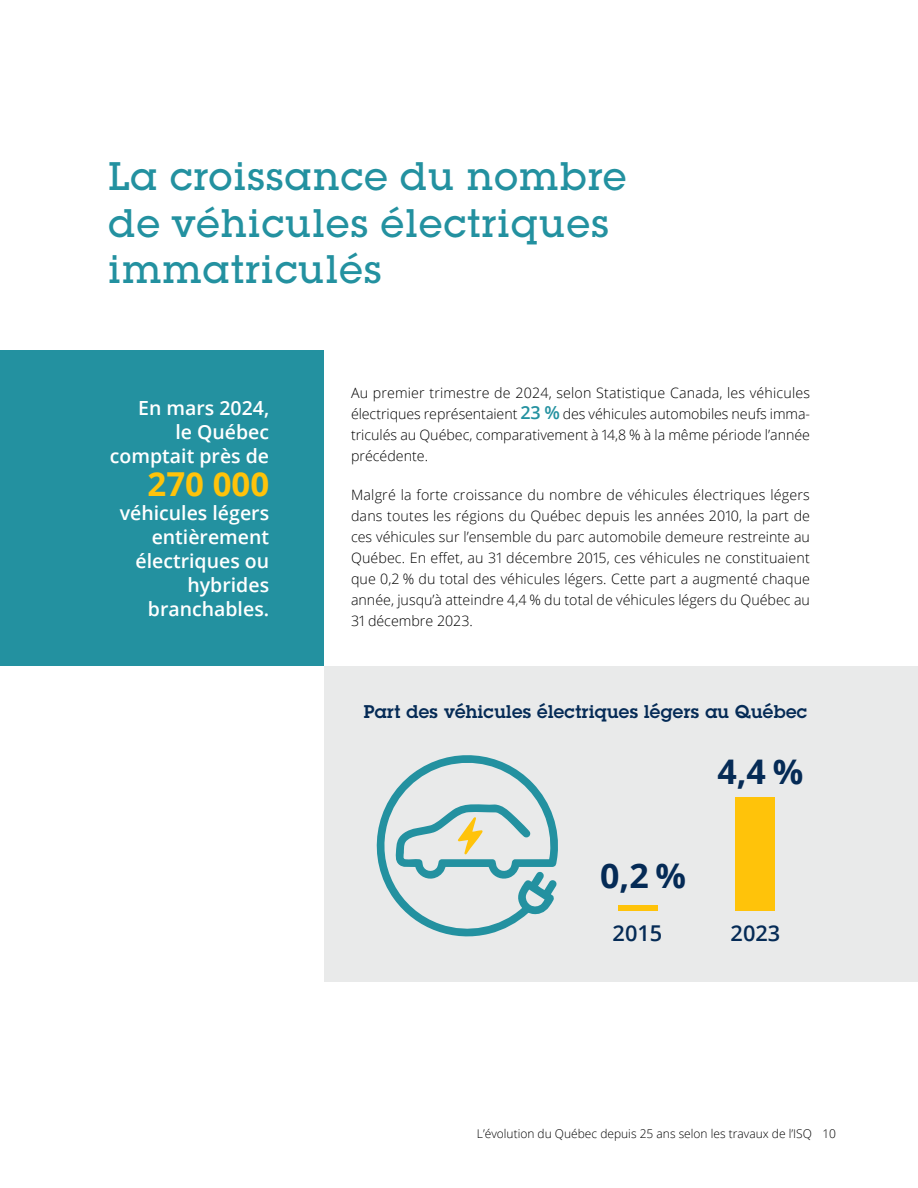
<style>
.page{position:relative;width:918px;height:1188px;background:#fff}
.page>*{position:absolute;margin:0;border:0;box-sizing:border-box;transform-origin:0 0}
.Titre_01{font:500 39px/46.8px "Lubalin Graph Std";letter-spacing:.02em;color:#2391a0}
.t1{font:700 33.9px "Open Sans";color:#052b56}
.Exergue{font:700 33px "Open Sans";color:#ffc30a}
.t2{font:600 21.75px "Open Sans";color:#052b56}
.Exergue-2{font:600 19.5px/24px "Open Sans";color:#fff;text-align:right}
.Titre_infographie{font:600 18px "Lubalin Graph Std";letter-spacing:.02em;color:#052b56}
.Texte_courant{font:300 14.25px/21px "Open Sans";color:#000;text-align:justify}
.t3{font:300 12px "Open Sans";color:#000}
.s1{font-weight:600;font-size:18px;color:#2391a0}
</style>
<div class="page">
<div style="left:324px;top:666px;width:594px;height:316px;background:#e9eaea"></div>
<div style="left:0;top:350px;width:324px;height:316px;background:#2391a0"></div>
<div style="left:618px;top:906px;width:40px;height:5px;background:#ffc30a"></div>
<div style="left:735px;top:797px;width:40px;height:114px;background:#ffc30a"></div>
<svg style="left:376px;top:755px;width:182px;height:182px"></svg>
<h2 class="Titre_01" style="left:108px;top:152px;width:520px">La croissance du nombre de véhicules électriques immatriculés</h2>
<p class="Exergue-2" style="left:110px;top:395px;width:161px">En mars 2024,<br>le Québec comptait près de</p>
<p class="Exergue" style="left:148px;top:461px;width:123px">270 000</p>
<p class="Exergue-2" style="left:120px;top:500px;width:151px">véhicules légers entièrement électriques ou hybrides branchables.</p>
<p class="Texte_courant" style="left:351px;top:382px;width:461px">Au premier trimestre de 2024, selon Statistique Canada, les véhicules électriques représentaient <span class="s1">23 %</span> des véhicules automobiles neufs imma&shy;triculés au Québec, comparativement à 14,8 % à la même période l’année précédente.</p>
<p class="Texte_courant" style="left:351px;top:484px;width:461px">Malgré la forte croissance du nombre de véhicules électriques légers dans toutes les régions du Québec depuis les années 2010, la part de ces véhicules sur l’ensemble du parc automobile demeure restreinte au Québec. En effet, au 31 décembre 2015, ces véhicules ne constituaient que 0,2 % du total des véhicules légers. Cette part a augmenté chaque année, jusqu’à atteindre 4,4 % du total de véhicules légers du Québec au 31 décembre 2023.</p>
<p class="Titre_infographie" style="left:364px;top:700px;width:445px">Part des véhicules électriques légers au Québec</p>
<p class="t1" style="left:600px;top:852px;width:87px">0,2 %</p>
<p class="t1" style="left:717px;top:748px;width:87px">4,4 %</p>
<p class="t2" style="left:613px;top:918px;width:51px">2015</p>
<p class="t2" style="left:731px;top:918px;width:51px">2023</p>
<p class="t3" style="left:477px;top:1125px;width:361px">L’évolution du Québec depuis 25 ans selon les travaux de l’ISQ 10</p>
</div>
